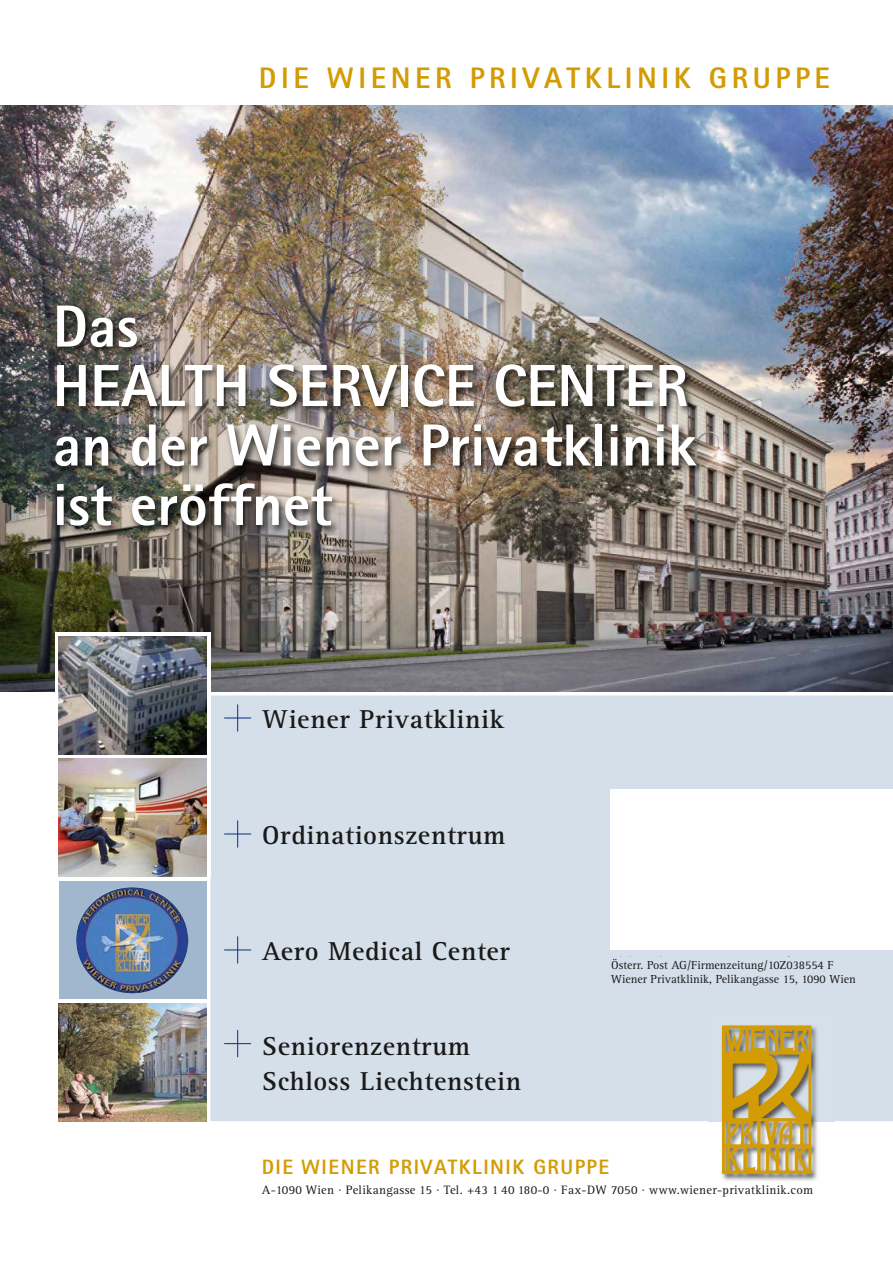
<style>
.page{position:relative;width:893px;height:1263px;background:#fff}
.page>*{position:absolute;margin:0;border:0;box-sizing:border-box;transform-origin:0 0}
.t1{font:800 59.4px/59.4px "Rotis Sans Serif";color:#fff}
.t2{font:200 53.55px/115.9px "Helvetica Neue";color:#123c8a;text-align:justify}
.t3{font:800 29.7px "Rotis Sans Serif";letter-spacing:.155em;color:#d39c04}
.t4{font:700 26.7px/35.7px "Rotis Serif";letter-spacing:.025em;color:#1a1a18}
.t5{font:800 20.85px "Rotis Sans Serif";letter-spacing:.07em;color:#d39c04}
.t6{font:12.6px "Rotis Serif";letter-spacing:.025em;color:#1a1a18}
.t7{font:12px/13.5px "Rotis Serif";color:#1a1a18}
.t8{font:11.85px "Rotis Serif";letter-spacing:.025em;color:#1a1a18}
</style>
<div class="page">
<img style="left:0;top:106px;width:893px;height:585px">
<img style="left:47px;top:290px;width:662px;height:263px">
<div style="left:210px;top:695px;width:683px;height:426px;background:#d5dfea"></div>
<div style="left:611px;top:789px;width:282px;height:160px;background:#fff"></div>
<svg style="left:55px;top:632px;width:155px;height:245px"></svg>
<img style="left:59px;top:1003px;width:147px;height:118px">
<div style="left:59px;top:881px;width:147px;height:118px;background:#a1b7cd"></div>
<img style="left:76px;top:887px;width:112px;height:106px">
<img style="left:708px;top:1015px;width:127px;height:166px">
<img style="left:714px;top:1020px;width:106px;height:160px">
<img style="left:59px;top:759px;width:147px;height:118px">
<img style="left:59px;top:636px;width:147px;height:118px">
<div style="left:607px;top:957px;width:265px;height:31px;background:#d5dfea"></div>
<p class="t3" style="left:259px;top:59px;width:572px">DIE WIENER PRIVATKLINIK GRUPPE</p>
<h1 class="t1" style="left:53px;top:296px;width:645px">Das<br>HEALTH SERVICE CENTER an der Wiener Privatklinik ist eröffnet</h1>
<h2 class="t2" style="left:222px;top:654px;width:34px">+ + +</h2>
<p class="t4" style="left:262px;top:702px;width:243px">Wiener Privatklinik</p>
<p class="t4" style="left:262px;top:817px;width:245px">Ordinationszentrum</p>
<p class="t4" style="left:262px;top:933px;width:249px">Aero Medical Center</p>
<h2 class="t2" style="left:222px;top:980px;width:34px">+</h2>
<p class="t4" style="left:262px;top:1029px;width:260px">Seniorenzentrum<br>Schloss Liechtenstein</p>
<p class="t8" style="left:611px;top:955px;width:254px">P.b.b. Verlagspostamt 1090 Wien | 10Z038554 F</p>
<p class="t7" style="left:611px;top:959px;width:246px">Österr. Post AG/Firmenzeitung/10Z038554 F<br>Wiener Privatklinik, Pelikangasse 15, 1090 Wien</p>
<p class="t5" style="left:262px;top:1154px;width:349px">DIE WIENER PRIVATKLINIK GRUPPE</p>
<p class="t6" style="left:262px;top:1182px;width:553px">A-1090 Wien · Pelikangasse 15 · Tel. +43 1 40 180-0 · Fax-DW 7050 · www.wiener-privatklinik.com</p>
</div>
